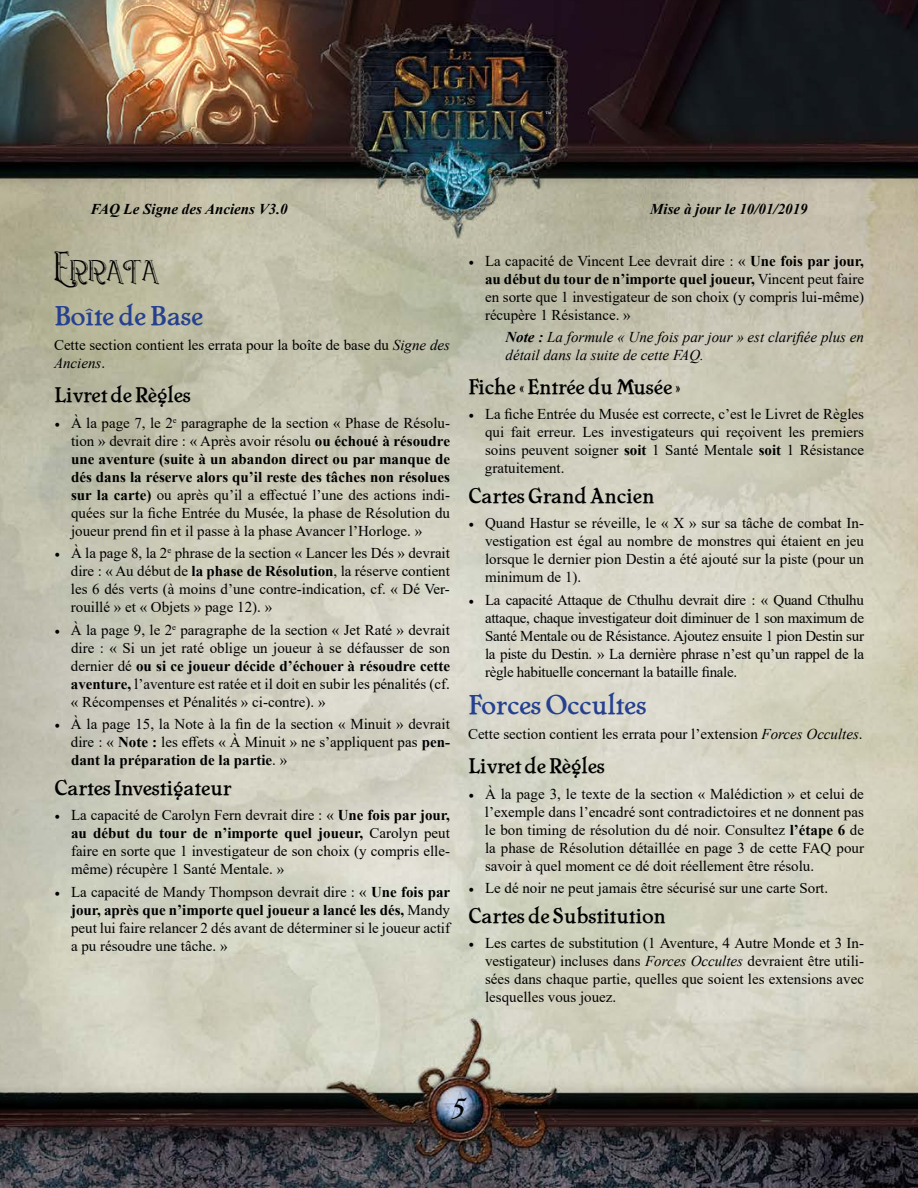
<style>
.page{position:relative;width:918px;height:1188px;background:#fff}
.page>*{position:absolute;margin:0;border:0;box-sizing:border-box;transform-origin:0 0}
.t1{font:italic 500 34.5px "Ringbearer";color:#000}
.t2{font:27px "Cheboygan";color:#25408f}
.t3{font:21px "Cheboygan";color:#000}
.t4{font:21px "Watson EDGE";color:#000}
.t5{font:15px/18px "Times New Roman";color:#000;text-align:justify}
.t6{font:italic 15px/18px "Times New Roman";color:#000}
.t7{font:italic 700 15px "Times New Roman";color:#000}
.t8{font:3px "Dominican";color:#fff}
.s1{font-size:30px}
.s2{font-style:italic}
.s3{font-family:"Minion Pro"}
.s4{font-weight:700}
</style>
<div class="page">
<img style="left:0;top:0;width:918px;height:1188px">
<p class="t8" style="left:546px;top:111px;width:7px">TM</p>
<p class="t7" style="left:90px;top:199px;width:199px">FAQ Le Signe des Anciens V3.0</p>
<p class="t7" style="left:650px;top:199px;width:159px">Mise à jour le 10/01/2019</p>
<h3 class="t4" style="left:54px;top:254px;width:105px"><span class="s1">E</span>RRATA</h3>
<h2 class="t2" style="left:54px;top:299px;width:150px">Boîte de Base</h2>
<p class="t5" style="left:54px;top:336px;width:398px">Cette section contient les errata pour la boîte de base du <span class="s2">Signe des<br>Anciens</span>.</p>
<h3 class="t3" style="left:54px;top:382px;width:138px">Livret de Règles</h3>
<p class="t5" style="left:71px;top:413px;width:381px;text-indent:-17px"><span class="s3">•</span> À la page 7, le 2<sup>e</sup> paragraphe de la section « Phase de Résolu&shy;tion » devrait dire : « Après avoir résolu <span class="s4">ou échoué à résoudre une aventure (suite à un abandon direct ou par manque de dés dans la réserve alors qu’il reste des tâches non résolues sur la carte)</span> ou après qu’il a effectué l’une des actions indi&shy;quées sur la fiche Entrée du Musée, la phase de Résolution du joueur prend fin et il passe à la phase Avancer l’Horloge. »</p>
<p class="t5" style="left:71px;top:544px;width:381px;text-indent:-16px"><span class="s3">•</span> À la page 8, la 2<sup>e</sup> phrase de la section « Lancer les Dés » devrait dire : « Au début de <span class="s4">la phase de Résolution</span>, la réserve contient les 6 dés verts (à moins d’une contre-indication, cf. « Dé Ver&shy;rouillé » et « Objets » page 12). »</p>
<p class="t5" style="left:71px;top:620px;width:381px;text-indent:-16px"><span class="s3">•</span> À la page 9, le 2<sup>e</sup> paragraphe de la section « Jet Raté » devrait dire : « Si un jet raté oblige un joueur à se défausser de son dernier dé <span class="s4">ou si ce joueur décide d’échouer à résoudre cette aventure,</span> l’aventure est ratée et il doit en subir les pénalités (cf. « Récompenses et Pénalités » ci-contre). »</p>
<p class="t5" style="left:71px;top:715px;width:381px;text-indent:-17px"><span class="s3">•</span> À la page 15, la Note à la fin de la section « Minuit » devrait dire : « <span class="s4">Note :</span> les effets « À Minuit » ne s’appliquent pas <span class="s4">pen&shy;dant la préparation de la partie</span>. »</p>
<h3 class="t3" style="left:54px;top:774px;width:179px">Cartes Investigateur</h3>
<p class="t5" style="left:71px;top:806px;width:380px;text-indent:-16px"><span class="s3">•</span> La capacité de Carolyn Fern devrait dire : « <span class="s4">Une fois par jour, au début du tour de n’importe quel joueur,</span> Carolyn peut faire en sorte que 1 investigateur de son choix (y compris elle&shy;même) récupère 1 Santé Mentale. »</p>
<p class="t5" style="left:71px;top:882px;width:381px;text-indent:-17px"><span class="s3">•</span> La capacité de Mandy Thompson devrait dire : « <span class="s4">Une fois par jour, après que n’importe quel joueur a lancé les dés,</span> Mandy peut lui faire relancer 2 dés avant de déterminer si le joueur actif a pu résoudre une tâche. »</p>
<p class="t5" style="left:485px;top:251px;width:381px;text-indent:-16px"><span class="s3">•</span> La capacité de Vincent Lee devrait dire : « <span class="s4">Une fois par jour, au début du tour de n’importe quel joueur,</span> Vincent peut faire en sorte que 1 investigateur de son choix (y compris lui-même) récupère 1 Résistance. »</p>
<p class="t6" style="left:505px;top:328px;width:360px"><span class="s4">Note :</span> La formule « Une fois par jour » est clarifiée plus en détail dans la suite de cette FAQ.</p>
<h3 class="t3" style="left:468px;top:373px;width:214px">Fiche « Entrée du Musée »</h3>
<p class="t5" style="left:485px;top:405px;width:381px;text-indent:-16px"><span class="s3">•</span> La fiche Entrée du Musée est correcte, c’est le Livret de Règles qui fait erreur. Les investigateurs qui reçoivent les premiers soins peuvent soigner <span class="s4">soit</span> 1 Santé Mentale <span class="s4">soit</span> 1 Résistance gratuitement.</p>
<h3 class="t3" style="left:468px;top:483px;width:188px">Cartes Grand Ancien</h3>
<p class="t5" style="left:485px;top:514px;width:380px;text-indent:-16px"><span class="s3">•</span> Quand Hastur se réveille, le « X » sur sa tâche de combat In&shy;vestigation est égal au nombre de monstres qui étaient en jeu lorsque le dernier pion Destin a été ajouté sur la piste (pour un minimum de 1).</p>
<p class="t5" style="left:485px;top:590px;width:381px;text-indent:-16px"><span class="s3">•</span> La capacité Attaque de Cthulhu devrait dire : « Quand Cthulhu attaque, chaque investigateur doit diminuer de 1 son maximum de Santé Mentale ou de Résistance. Ajoutez ensuite 1 pion Destin sur la piste du Destin. » La dernière phrase n’est qu’un rappel de la règle habituelle concernant la bataille finale.</p>
<h2 class="t2" style="left:468px;top:688px;width:179px">Forces Occultes</h2>
<p class="t5" style="left:468px;top:725px;width:396px">Cette section contient les errata pour l’extension <span class="s2">Forces Occultes</span>.</p>
<h3 class="t3" style="left:468px;top:753px;width:138px">Livret de Règles</h3>
<p class="t5" style="left:485px;top:784px;width:381px;text-indent:-16px"><span class="s3">•</span> À la page 3, le texte de la section « Malédiction » et celui de l’exemple dans l’encadré sont contradictoires et ne donnent pas le bon timing de résolution du dé noir. Consultez <span class="s4">l’étape 6</span> de la phase de Résolution détaillée en page 3 de cette FAQ pour savoir à quel moment ce dé doit réellement être résolu.</p>
<p class="t5" style="left:469px;top:879px;width:361px"><span class="s3">•</span> Le dé noir ne peut jamais être sécurisé sur une carte Sort.</p>
<h3 class="t3" style="left:468px;top:902px;width:199px">Cartes de Substitution</h3>
<p class="t5" style="left:485px;top:934px;width:381px;text-indent:-17px"><span class="s3">•</span> Les cartes de substitution (1 Aventure, 4 Autre Monde et 3 In&shy;vestigateur) incluses dans <span class="s2">Forces Occultes</span> devraient être utili&shy;sées dans chaque partie, quelles que soient les extensions avec lesquelles vous jouez.</p>
<h1 class="t1" style="left:449px;top:1080px;width:28px">5</h1>
</div>
